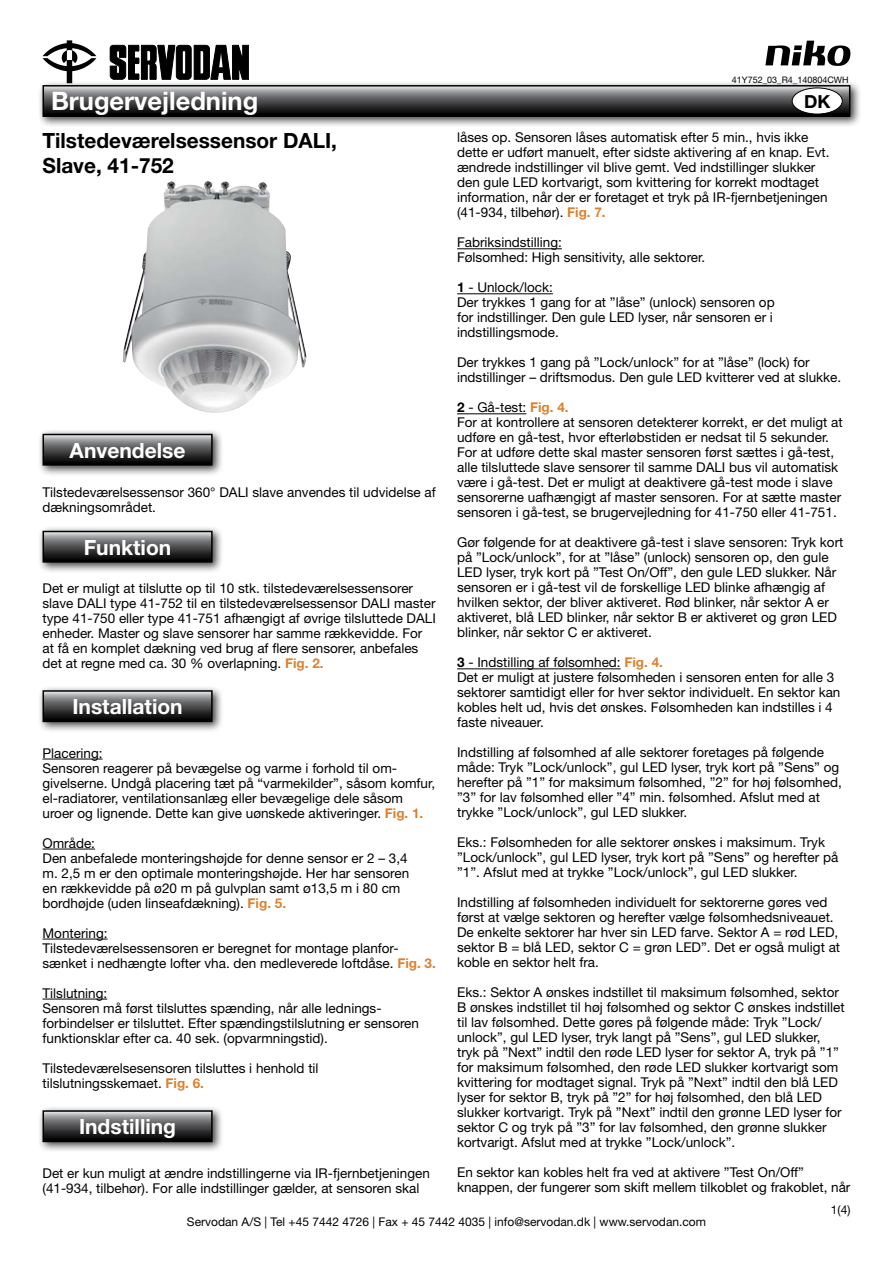
<style>
.page{position:relative;width:893px;height:1263px;background:#fff}
.page>*{position:absolute;margin:0;border:0;box-sizing:border-box;transform-origin:0 0}
.t1{font:700 25.5px "Helvetica Neue";color:#fff}
.t2{font:700 21px "Helvetica Neue";color:#fff}
.t3{font:700 21px/25.2px "Helvetica Neue";color:#000}
.t4{font:700 18px "Helvetica Neue";color:#000}
.t5{font:13.5px/15px "Helvetica Neue";color:#000}
.t6{font:12px "Helvetica Neue";color:#000}
.t7{font:9px "Helvetica Neue";color:#000}
.s1{font-weight:700;color:#db812e}
.s2{font-weight:700}
</style>
<div class="page">
<svg style="left:110px;top:44px;width:139px;height:36px"></svg>
<svg style="left:43px;top:40px;width:53px;height:40px"></svg>
<svg style="left:765px;top:41px;width:85px;height:25px"></svg>
<div style="left:37px;top:80px;width:824px;height:48px;background:#000;opacity:.75"></div>
<svg style="left:46px;top:88px;width:801px;height:26px;background:#555657"></svg>
<div style="left:43px;top:85px;width:807px;height:32px;border:2px solid #000"></div>
<div style="left:792px;top:88px;width:50px;height:26px;background:#fff;border-radius:50%"></div>
<div style="left:792px;top:88px;width:51px;height:26px;border:1px solid #000;border-radius:50%"></div>
<hr style="left:43px;top:759px;width:60px;height:1px;background:#000">
<hr style="left:43px;top:849px;width:52px;height:1px;background:#000">
<hr style="left:43px;top:939px;width:65px;height:1px;background:#000">
<hr style="left:43px;top:999px;width:64px;height:1px;background:#000">
<div style="left:37px;top:428px;width:187px;height:49px;background:#000;opacity:.75"></div>
<svg style="left:46px;top:437px;width:164px;height:26px;background:#535455"></svg>
<div style="left:43px;top:434px;width:170px;height:32px;border:2px solid #000"></div>
<div style="left:37px;top:525px;width:187px;height:49px;background:#000;opacity:.75"></div>
<svg style="left:46px;top:534px;width:164px;height:26px;background:#535455"></svg>
<div style="left:43px;top:531px;width:170px;height:32px;border:2px solid #000"></div>
<div style="left:37px;top:685px;width:187px;height:48px;background:#000;opacity:.75"></div>
<svg style="left:46px;top:693px;width:164px;height:26px;background:#575859"></svg>
<div style="left:43px;top:690px;width:170px;height:32px;border:2px solid #000"></div>
<div style="left:37px;top:1105px;width:187px;height:48px;background:#000;opacity:.75"></div>
<svg style="left:46px;top:1113px;width:164px;height:26px;background:#575859"></svg>
<div style="left:43px;top:1110px;width:170px;height:32px;border:2px solid #000"></div>
<hr style="left:457px;top:248px;width:105px;height:1px;background:#000">
<hr style="left:457px;top:293px;width:96px;height:1px;background:#000">
<hr style="left:457px;top:413px;width:69px;height:1px;background:#000">
<hr style="left:457px;top:668px;width:164px;height:1px;background:#000">
<img style="left:123px;top:181px;width:183px;height:232px">
<p class="t7" style="left:732px;top:74px;width:118px">41Y752_03_R4_140804CWH</p>
<h1 class="t1" style="left:51px;top:86px;width:209px">Brugervejledning</h1>
<h3 class="t4" style="left:804px;top:90px;width:28px">DK</h3>
<h2 class="t3" style="left:43px;top:128px;width:296px">Tilstedeværelsessensor DALI,<br>Slave, 41-752</h2>
<p class="t5" style="left:457px;top:130px;width:374px">låses op. Sensoren låses automatisk efter 5 min., hvis ikke dette er udført manuelt, efter sidste aktivering af en knap. Evt. ændrede indstillinger vil blive gemt. Ved indstillinger slukker den gule LED kortvarigt, som kvittering for korrekt modtaget information, når der er foretaget et tryk på IR-fjernbetjeningen (41-934, tilbehør). <span class="s1">Fig. 7.</span></p>
<p class="t5" style="left:457px;top:235px;width:250px">Fabriksindstilling:<br>Følsomhed: High sensitivity, alle sektorer.</p>
<p class="t5" style="left:457px;top:280px;width:319px"><span class="s2">1</span> - Unlock/lock:<br>Der trykkes 1 gang for at ”låse” (unlock) sensoren op for indstillinger. Den gule LED lyser, når sensoren er i indstillingsmode.</p>
<p class="t5" style="left:457px;top:355px;width:386px">Der trykkes 1 gang på ”Lock/unlock” for at ”låse” (lock) for indstillinger – driftsmodus. Den gule LED kvitterer ved at slukke.</p>
<p class="t5" style="left:457px;top:400px;width:387px"><span class="s2">2</span> - Gå-test: <span class="s1">Fig. 4.<br></span>For at kontrollere at sensoren detekterer korrekt, er det muligt at udføre en gå-test, hvor efterløbstiden er nedsat til 5 sekunder.<br>For at udføre dette skal master sensoren først sættes i gå-test, alle tilsluttede slave sensorer til samme DALI bus vil automatisk være i gå-test. Det er muligt at deaktivere gå-test mode i slave sensorerne uafhængigt af master sensoren. For at sætte master sensoren i gå-test, se brugervejledning for 41-750 eller 41-751.</p>
<p class="t5" style="left:457px;top:535px;width:388px">Gør følgende for at deaktivere gå-test i slave sensoren: Tryk kort på ”Lock/unlock”, for at ”låse” (unlock) sensoren op, den gule LED lyser, tryk kort på ”Test On/Off”, den gule LED slukker. Når sensoren er i gå-test vil de forskellige LED blinke afhængig af hvilken sektor, der bliver aktiveret. Rød blinker, når sektor A er aktiveret, blå LED blinker, når sektor B er aktiveret og grøn LED blinker, når sektor C er aktiveret.</p>
<p class="t5" style="left:457px;top:655px;width:385px"><span class="s2">3</span> - Indstilling af følsomhed: <span class="s1">Fig. 4.<br></span>Det er muligt at justere følsomheden i sensoren enten for alle 3 sektorer samtidigt eller for hver sektor individuelt. En sektor kan kobles helt ud, hvis det ønskes. Følsomheden kan indstilles i 4 faste niveauer.</p>
<p class="t5" style="left:457px;top:745px;width:386px">Indstilling af følsomhed af alle sektorer foretages på følgende måde: Tryk ”Lock/unlock”, gul LED lyser, tryk kort på ”Sens” og herefter på ”1” for maksimum følsomhed, ”2” for høj følsomhed, ”3” for lav følsomhed eller ”4” min. følsomhed. Afslut med at trykke ”Lock/unlock”, gul LED slukker.</p>
<p class="t5" style="left:457px;top:835px;width:383px">Eks.: Følsomheden for alle sektorer ønskes i maksimum. Tryk ”Lock/unlock”, gul LED lyser, tryk kort på ”Sens” og herefter på ”1”. Afslut med at trykke ”Lock/unlock”, gul LED slukker.</p>
<p class="t5" style="left:457px;top:895px;width:385px">Indstilling af følsomheden individuelt for sektorerne gøres ved først at vælge sektoren og herefter vælge følsomhedsniveauet.<br>De enkelte sektorer har hver sin LED farve. Sektor A = rød LED, sektor B = blå LED, sektor C = grøn LED”. Det er også muligt at koble en sektor helt fra.</p>
<p class="t5" style="left:457px;top:985px;width:389px">Eks.: Sektor A ønskes indstillet til maksimum følsomhed, sektor B ønskes indstillet til høj følsomhed og sektor C ønskes indstillet til lav følsomhed. Dette gøres på følgende måde: Tryk ”Lock/ unlock”, gul LED lyser, tryk langt på ”Sens”, gul LED slukker, tryk på ”Next” indtil den røde LED lyser for sektor A, tryk på ”1” for maksimum følsomhed, den røde LED slukker kortvarigt som kvittering for modtaget signal. Tryk på ”Next” indtil den blå LED lyser for sektor B, tryk på ”2” for høj følsomhed, den blå LED slukker kortvarigt. Tryk på ”Next” indtil den grønne LED lyser for sektor C og tryk på ”3” for lav følsomhed, den grønne slukker kortvarigt. Afslut med at trykke ”Lock/unlock”.</p>
<p class="t5" style="left:457px;top:1165px;width:395px">En sektor kan kobles helt fra ved at aktivere ”Test On/Off” knappen, der fungerer som skift mellem tilkoblet og frakoblet, når</p>
<h2 class="t2" style="left:70px;top:437px;width:117px">Anvendelse</h2>
<p class="t5" style="left:43px;top:484px;width:395px">Tilstedeværelsessensor 360° DALI slave anvendes til udvidelse af dækningsområdet.</p>
<h2 class="t2" style="left:84px;top:534px;width:89px">Funktion</h2>
<p class="t5" style="left:43px;top:580px;width:395px">Det er muligt at tilslutte op til 10 stk. tilstedeværelsessensorer slave DALI type 41-752 til en tilstedeværelsessensor DALI master type 41-750 eller type 41-751 afhængigt af øvrige tilsluttede DALI enheder. Master og slave sensorer har samme rækkevidde. For at få en komplet dækning ved brug af flere sensorer, anbefales det at regne med ca. 30 % overlapning. <span class="s1">Fig. 2.</span></p>
<h2 class="t2" style="left:72px;top:694px;width:112px">Installation</h2>
<p class="t5" style="left:43px;top:745px;width:394px">Placering:<br>Sensoren reagerer på bevægelse og varme i forhold til om&shy;givelserne. Undgå placering tæt på “varmekilder”, såsom komfur, el-radiatorer, ventilationsanlæg eller bevægelige dele såsom uroer og lignende. Dette kan give uønskede aktiveringer. <span class="s1">Fig. 1.</span></p>
<p class="t5" style="left:43px;top:835px;width:368px">Område:<br>Den anbefalede monteringshøjde for denne sensor er 2 – 3,4 m. 2,5 m er den optimale monteringshøjde. Her har sensoren en rækkevidde på ø20 m på gulvplan samt ø13,5 m i 80 cm bordhøjde (uden linseafdækning). <span class="s1">Fig. 5.</span></p>
<p class="t5" style="left:43px;top:925px;width:395px">Montering:<br>Tilstedeværelsessensoren er beregnet for montage planfor&shy;sænket i nedhængte lofter vha. den medleverede loftdåse. <span class="s1">Fig. 3.</span></p>
<p class="t5" style="left:43px;top:985px;width:378px">Tilslutning:<br>Sensoren må først tilsluttes spænding, når alle lednings&shy;forbindelser er tilsluttet. Efter spændingstilslutning er sensoren funktionsklar efter ca. 40 sek. (opvarmningstid).</p>
<p class="t5" style="left:43px;top:1060px;width:278px">Tilstedeværelsesensoren tilsluttes i henhold til tilslutningsskemaet. <span class="s1">Fig. 6.</span></p>
<h2 class="t2" style="left:79px;top:1114px;width:99px">Indstilling</h2>
<p class="t5" style="left:43px;top:1165px;width:389px">Det er kun muligt at ændre indstillingerne via IR-fjernbetjeningen (41-934, tilbehør). For alle indstillinger gælder, at sensoren skal</p>
<p class="t6" style="left:187px;top:1214px;width:521px">Servodan A/S | Tel +45 7442 4726 | Fax + 45 7442 4035 | info@servodan.dk | www.servodan.com</p>
<p class="t6" style="left:831px;top:1202px;width:21px">1(4)</p>
</div>
